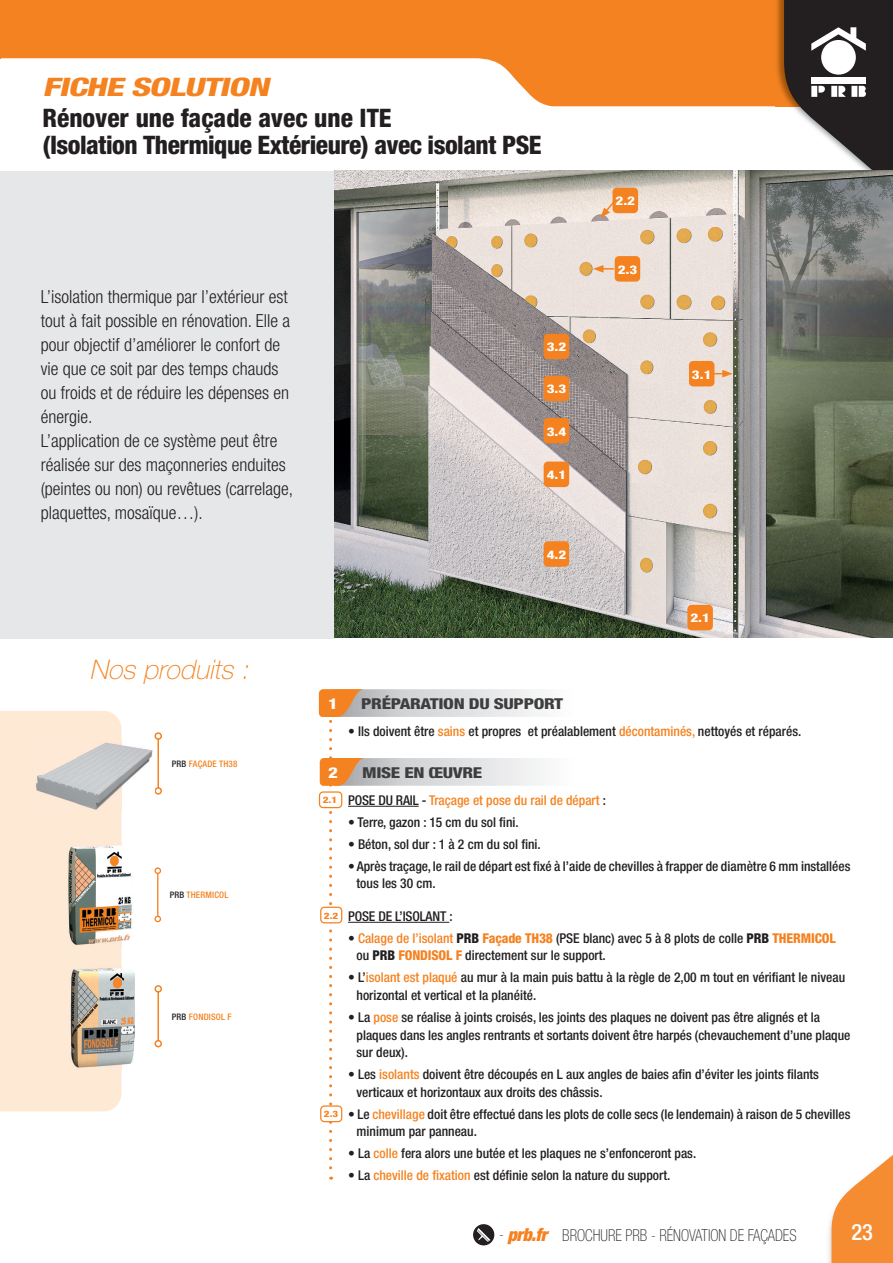
<style>
.page{position:relative;width:893px;height:1263px;background:#fff}
.page>*{position:absolute;margin:0;border:0;box-sizing:border-box;transform-origin:0 0}
.t1{font:italic 100 27px "Helvetica Neue LT Std";color:#f58220}
.t2{font:800 condensed 25.5px/27px "Helvetica Neue LT Std";letter-spacing:-.02em;color:#231f20}
.t3{font:italic 800 condensed 25.5px "Helvetica Neue LT Std";color:#f58220;scale:1.41 1}
.t4{font:500 condensed 22.5px "Helvetica Neue";color:#fff}
.t5{font:300 condensed 18px/24px "Helvetica Neue LT Std";color:#231f20}
.t6{font:100 condensed 16.5px "Helvetica Neue LT Std";color:#231f20;scale:.91 1}
.t7{font:800 condensed 15px "Helvetica Neue";letter-spacing:-.02em;color:#3e3e3f;scale:1.25 1}
.t8{font:800 condensed 15px "Helvetica Neue";color:#fff;scale:1.25 1}
.t9{font:500 condensed 13.5px/17.5px "Helvetica Neue";color:#231f20}
.t10{font:500 condensed 13.5px "Helvetica Neue";color:#f58220}
.t11{font:800 condensed 12px "Helvetica Neue";color:#fff;scale:1.25 1}
.t12{font:500 condensed 9px "Helvetica Neue";letter-spacing:.02em;color:#f58220}
.t13{font:800 condensed 8.85px "Helvetica Neue";color:#f58220;scale:1.25 1}
.s1{color:#231f20}
.s2{color:#f58220}
.s3{font-weight:800}
.s4{font-weight:800;color:#f58220}
.s5{font-weight:900;font-style:italic;font-size:18px;color:#f58220}
</style>
<div class="page">
<img style="left:828px;top:1220px;width:3px;height:43px">
<svg style="left:831px;top:1155px;width:62px;height:108px"></svg>
<svg style="left:1px;top:0;width:774px;height:106px;fill:#f58220"></svg>
<div style="left:473px;top:1224px;width:21px;height:21px;background:#231f20;border-radius:50%"></div>
<svg style="left:477px;top:1228px;width:13px;height:13px"></svg>
<img style="left:775px;top:0;width:9px;height:171px">
<svg style="left:784px;top:0;width:109px;height:171px"></svg>
<svg style="left:0;top:0;width:1px;height:59px"></svg>
<div style="left:0;top:171px;width:335px;height:468px;background:#e6e7e9"></div>
<div style="left:1px;top:711px;width:120px;height:400px;background:#fee9d5"></div>
<img style="left:68px;top:843px;width:64px;height:103px">
<hr style="left:157px;top:873px;width:1px;height:43px;background:#f58220">
<div style="left:154px;top:867px;width:7px;height:7px;border:1px solid #f58220;border-radius:50%"></div>
<div style="left:154px;top:916px;width:7px;height:6px;border:1px solid #f58220;border-radius:50%"></div>
<hr style="left:157px;top:992px;width:2px;height:49px;background:#f58220">
<div style="left:154px;top:985px;width:8px;height:8px;border:2px solid #f58220;border-radius:50%"></div>
<div style="left:154px;top:1040px;width:8px;height:7px;border:2px solid #f58220;border-radius:50%"></div>
<img style="left:68px;top:966px;width:66px;height:104px">
<svg style="left:319px;top:689px;width:221px;height:490px"></svg>
<hr style="left:348px;top:806px;width:71px;height:1px;background:#231f20">
<hr style="left:348px;top:922px;width:101px;height:1px;background:#231f20">
<div style="left:320px;top:792px;width:22px;height:15px;background:#fff;border-radius:4px"></div>
<div style="left:319px;top:791px;width:23px;height:17px;border:1px solid #f58220;border-radius:4px"></div>
<div style="left:321px;top:907px;width:21px;height:16px;background:#fff;border-radius:4px"></div>
<div style="left:320px;top:907px;width:22px;height:16px;border:1px solid #f58220;border-radius:4px"></div>
<div style="left:321px;top:1106px;width:21px;height:15px;background:#fff;border-radius:4px"></div>
<div style="left:320px;top:1105px;width:22px;height:17px;border:1px solid #f58220;border-radius:4px"></div>
<hr style="left:157px;top:739px;width:2px;height:49px;background:#f58220">
<div style="left:154px;top:732px;width:8px;height:8px;border:2px solid #f58220;border-radius:50%"></div>
<svg style="left:155px;top:787px;width:7px;height:8px"></svg>
<img style="left:34px;top:740px;width:119px;height:72px">
<img style="left:335px;top:171px;width:558px;height:467px">
<div style="left:687px;top:605px;width:26px;height:25px;background:#f58220;border-radius:4px"></div>
<div style="left:544px;top:334px;width:25px;height:25px;background:#f58220;border-radius:4px"></div>
<div style="left:544px;top:376px;width:25px;height:25px;background:#f58220;border-radius:4px"></div>
<div style="left:544px;top:418px;width:25px;height:25px;background:#f58220;border-radius:4px"></div>
<div style="left:544px;top:462px;width:25px;height:25px;background:#f58220;border-radius:4px"></div>
<div style="left:544px;top:541px;width:25px;height:26px;background:#f58220;border-radius:4px"></div>
<div style="left:689px;top:361px;width:25px;height:25px;background:#f58220;border-radius:4px"></div>
<svg style="left:714px;top:370px;width:19px;height:7px"></svg>
<div style="left:615px;top:256px;width:25px;height:26px;background:#f58220;border-radius:4px"></div>
<svg style="left:593px;top:265px;width:20px;height:8px"></svg>
<div style="left:613px;top:188px;width:25px;height:25px;background:#f58220;border-radius:4px"></div>
<svg style="left:600px;top:200px;width:16px;height:18px"></svg>
<h2 class="t3" style="left:43px;top:71px;width:167px">FICHE SOLUTION</h2>
<h2 class="t2" style="left:43px;top:104px;width:501px">Rénover une façade avec une ITE<br>(Isolation Thermique Extérieure) avec isolant PSE</h2>
<p class="t5" style="left:41px;top:284px;width:254px">L’isolation thermique par l’extérieur est tout à fait possible en rénovation. Elle a pour objectif d’améliorer le confort de vie que ce soit par des temps chauds ou froids et de réduire les dépenses en énergie.<br>L’application de ce système peut être réalisée sur des maçonneries enduites (peintes ou non) ou revêtues (carrelage, plaquettes, mosaïque…).</p>
<p class="t11" style="left:547px;top:340px;width:17px">3.2</p>
<p class="t11" style="left:547px;top:382px;width:17px">3.3</p>
<p class="t11" style="left:547px;top:424px;width:17px">3.4</p>
<p class="t11" style="left:547px;top:467px;width:17px">4.1</p>
<p class="t11" style="left:547px;top:547px;width:17px">4.2</p>
<h1 class="t1" style="left:89px;top:654px;width:167px">Nos produits :</h1>
<p class="t8" style="left:328px;top:694px;width:9px">1</p>
<p class="t7" style="left:361px;top:695px;width:163px">PRÉPARATION DU SUPPORT</p>
<p class="t11" style="left:616px;top:194px;width:17px">2.2</p>
<p class="t11" style="left:618px;top:262px;width:17px">2.3</p>
<p class="t11" style="left:692px;top:367px;width:17px">3.1</p>
<p class="t11" style="left:690px;top:611px;width:17px">2.1</p>
<p class="t12" style="left:172px;top:758px;width:67px"><span class="s1">PRB</span> FAÇADE TH38</p>
<p class="t12" style="left:170px;top:890px;width:60px"><span class="s1">PRB</span> THERMICOL</p>
<p class="t12" style="left:172px;top:1011px;width:62px"><span class="s1">PRB</span> FONDISOL F</p>
<p class="t9" style="left:348px;top:722px;width:455px">• Ils doivent être <span class="s2">sains</span> et propres et préalablement <span class="s2">décontaminés,</span> nettoyés et réparés.</p>
<p class="t8" style="left:328px;top:763px;width:9px">2</p>
<p class="t7" style="left:362px;top:763px;width:98px">MISE EN ŒUVRE</p>
<p class="t10" style="left:348px;top:792px;width:260px"><span class="s1">POSE DU RAIL -</span> Traçage et pose du rail de départ <span class="s1">:</span></p>
<p class="t9" style="left:348px;top:813px;width:172px">• Terre, gazon : 15 cm du sol fini.</p>
<p class="t9" style="left:348px;top:835px;width:194px">• Béton, sol dur : 1 à 2 cm du sol fini.</p>
<p class="t9" style="left:357px;top:857px;width:495px;text-indent:-9px">• Après traçage, le rail de départ est fixé à l’aide de chevilles à frapper de diamètre 6 mm installées tous les 30 cm.</p>
<p class="t9" style="left:348px;top:907px;width:106px">POSE DE L’ISOLANT :</p>
<p class="t9" style="left:357px;top:929px;width:481px;text-indent:-9px">• <span class="s2">Calage de l’isolant</span> <span class="s3">PRB</span> <span class="s4">Façade TH38</span> (PSE blanc) avec 5 à 8 plots de colle <span class="s3">PRB</span> <span class="s4">THERMICOL </span>ou <span class="s3">PRB</span> <span class="s4">FONDISOL F</span> directement sur le support.</p>
<p class="t9" style="left:357px;top:969px;width:490px;text-indent:-9px">• L’<span class="s2">isolant est plaqué</span> au mur à la main puis battu à la règle de 2,00 m tout en vérifiant le niveau horizontal et vertical et la planéité.</p>
<p class="t9" style="left:357px;top:1008px;width:495px;text-indent:-9px">• La <span class="s2">pose</span> se réalise à joints croisés, les joints des plaques ne doivent pas être alignés et la plaques dans les angles rentrants et sortants doivent être harpés (chevauchement d’une plaque sur deux).</p>
<p class="t9" style="left:357px;top:1065px;width:464px;text-indent:-9px">• Les <span class="s2">isolants</span> doivent être découpés en L aux angles de baies afin d’éviter les joints filants verticaux et horizontaux aux droits des châssis.</p>
<p class="t9" style="left:357px;top:1105px;width:495px;text-indent:-9px">• Le <span class="s2">chevillage</span> doit être effectué dans les plots de colle secs (le lendemain) à raison de 5 chevilles minimum par panneau.</p>
<p class="t9" style="left:348px;top:1144px;width:350px">• La <span class="s2">colle</span> fera alors une butée et les plaques ne s’enfonceront pas.</p>
<p class="t9" style="left:348px;top:1166px;width:324px">• La <span class="s2">cheville de fixation</span> est définie selon la nature du support.</p>
<p class="t13" style="left:323px;top:795px;width:13px">2.1</p>
<p class="t13" style="left:324px;top:910px;width:13px">2.2</p>
<p class="t13" style="left:324px;top:1109px;width:13px">2.3</p>
<p class="t6" style="left:499px;top:1225px;width:328px">- <span class="s5">prb.fr</span> BROCHURE PRB - RÉNOVATION DE FAÇADES</p>
<h3 class="t4" style="left:851px;top:1218px;width:23px">23</h3>
</div>
